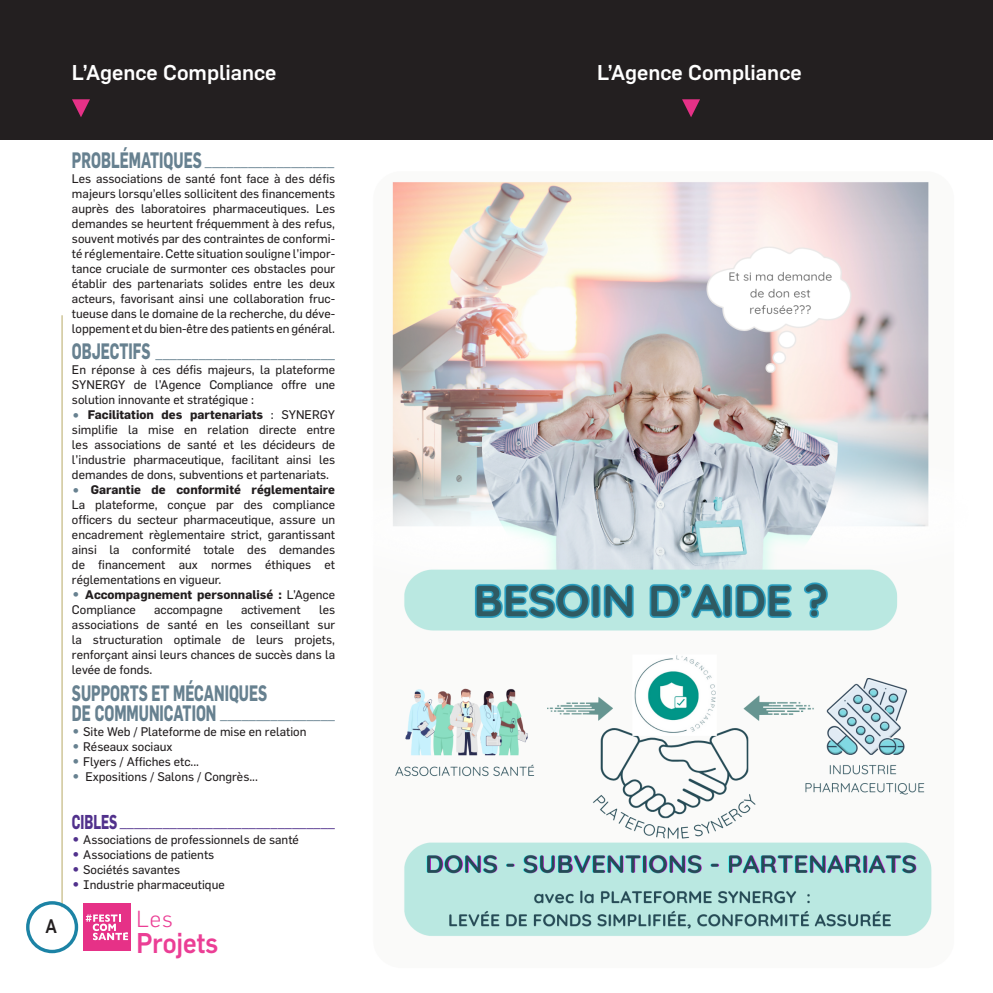
<style>
.page{position:relative;width:993px;height:993px;background:#fff}
.page>*{position:absolute;margin:0;border:0;box-sizing:border-box;transform-origin:0 0}
.t1{font:500 28px "Flama";color:#eb3e95;scale:.9 1}
.t2{font:300 22.75px "Flama";color:#eb3e95}
.t3{font:700 21.88px "Flama";color:#678190;scale:.66 1}
.t4{font:500 21px "Flama";color:#fff}
.t5{font:500 19.25px "Flama";color:#231f20;scale:.89 1}
.t6{font:17.5px "Flama";color:#678190;scale:.82 1}
.t7{font:17.5px "Flama";color:#51318c;scale:.82 1}
.t8{font:12.25px/14.9px "Flama Basic";color:#231f20;text-align:justify}
.t9{font:700 12.25px "Flama";color:#231f20}
.s1{font-weight:700;font-size:21.88px}
.s2{font-family:"Flama Basic";font-weight:400;font-size:21px;color:#678190}
.s3{font-family:"Flama Basic";font-weight:400}
.s4{font-size:21px;color:#678190}
.s5{font-weight:700;font-size:19.6px}
.s6{font-size:21px;color:#51318c}
</style>
<div class="page">
<div style="left:0;top:0;width:992px;height:140px;background:#231f20"></div>
<hr style="left:62px;top:315px;width:1px;height:592px;background:#b8a965">
<div style="left:26px;top:900px;width:52px;height:52px;border:3px solid #1c83a5;border-radius:50%"></div>
<div style="left:83px;top:903px;width:47px;height:47px;background:#e63187"></div>
<svg style="left:86px;top:914px;width:42px;height:25px"></svg>
<svg style="left:72px;top:99px;width:18px;height:18px"></svg>
<svg style="left:682px;top:99px;width:17px;height:18px"></svg>
<img style="left:392px;top:182px;width:540px;height:754px">
<h3 class="t4" style="left:72px;top:60px;width:206px">L’Agence Compliance</h3>
<h3 class="t4" style="left:597px;top:60px;width:206px">L’Agence Compliance</h3>
<h3 class="t6" style="left:72px;top:150px;width:321px"><span class="s1">PROBLÉMATIQUES</span> __________________</h3>
<p class="t8" style="left:72px;top:171px;width:264px">Les associations de santé font face à des défis majeurs lorsqu’elles sollicitent des financements auprès des laboratoires pharmaceutiques. Les demandes se heurtent fréquemment à des refus, souvent motivés par des contraintes de conformi&shy;té réglementaire. Cette situation souligne l’impor&shy;tance cruciale de surmonter ces obstacles pour établir des partenariats solides entre les deux acteurs, favorisant ainsi une collaboration fruc&shy;tueuse dans le domaine de la recherche, du déve&shy;loppement et du bien-être des patients en général.</p>
<h3 class="t6" style="left:72px;top:341px;width:322px"><span class="s1">OBJECTIFS</span> _________________________</h3>
<p class="t8" style="left:72px;top:362px;width:264px">En réponse à ces défis majeurs, la plateforme SYNERGY de l’Agence Compliance offre une solution innovante et stratégique :</p>
<p class="t9" style="left:72px;top:407px;width:264px"><span class="s2">•</span> Facilitation des partenariats <span class="s3">: SYNERGY</span></p>
<p class="t8" style="left:72px;top:422px;width:264px">simplifie la mise en relation directe entre les associations de santé et les décideurs de l’industrie pharmaceutique, facilitant ainsi les demandes de dons, subventions et partenariats.</p>
<p class="t9" style="left:72px;top:482px;width:264px"><span class="s2">•</span> Garantie de conformité réglementaire</p>
<p class="t8" style="left:72px;top:497px;width:264px">La plateforme, conçue par des compliance officers du secteur pharmaceutique, assure un encadrement règlementaire strict, garantissant ainsi la conformité totale des demandes de financement aux normes éthiques et réglementations en vigueur.</p>
<p class="t9" style="left:72px;top:586px;width:264px"><span class="s2">•</span> Accompagnement personnalisé : <span class="s3">L’Agence</span></p>
<p class="t8" style="left:72px;top:601px;width:65px">Compliance</p>
<p class="t8" style="left:154px;top:601px;width:70px">accompagne</p>
<p class="t8" style="left:241px;top:601px;width:61px">activement</p>
<p class="t8" style="left:72px;top:601px;width:264px;text-indent:247px">les associations de santé en les conseillant sur la structuration optimale de leurs projets, renforçant ainsi leurs chances de succès dans la levée de fonds.</p>
<h3 class="t3" style="left:72px;top:679px;width:297px">SUPPORTS ET MÉCANIQUES</h3>
<h3 class="t6" style="left:72px;top:702px;width:322px"><span class="s1">DE COMMUNICATION</span> ________________</h3>
<p class="t8" style="left:72px;top:723px;width:236px"><span class="s4">•</span> Site Web / Plateforme de mise en relation</p>
<p class="t8" style="left:72px;top:738px;width:102px"><span class="s4">•</span> Réseaux sociaux</p>
<p class="t8" style="left:72px;top:753px;width:129px"><span class="s4">•</span> Flyers / Affiches etc...</p>
<p class="t8" style="left:72px;top:768px;width:187px"><span class="s4">•</span> Expositions / Salons / Congrès...</p>
<h3 class="t7" style="left:72px;top:810px;width:322px"><span class="s5">CIBLES</span> ______________________________</h3>
<p class="t8" style="left:72px;top:831px;width:228px"><span class="s6">•</span> Associations de professionnels de santé</p>
<p class="t8" style="left:72px;top:846px;width:144px"><span class="s6">•</span> Associations de patients</p>
<p class="t8" style="left:72px;top:861px;width:110px"><span class="s6">•</span> Sociétés savantes</p>
<p class="t8" style="left:72px;top:876px;width:154px"><span class="s6">•</span> Industrie pharmaceutique</p>
<h3 class="t5" style="left:46px;top:914px;width:14px">A</h3>
<h2 class="t2" style="left:136px;top:905px;width:38px">Les</h2>
<h1 class="t1" style="left:136px;top:926px;width:92px">Projets</h1>
</div>
